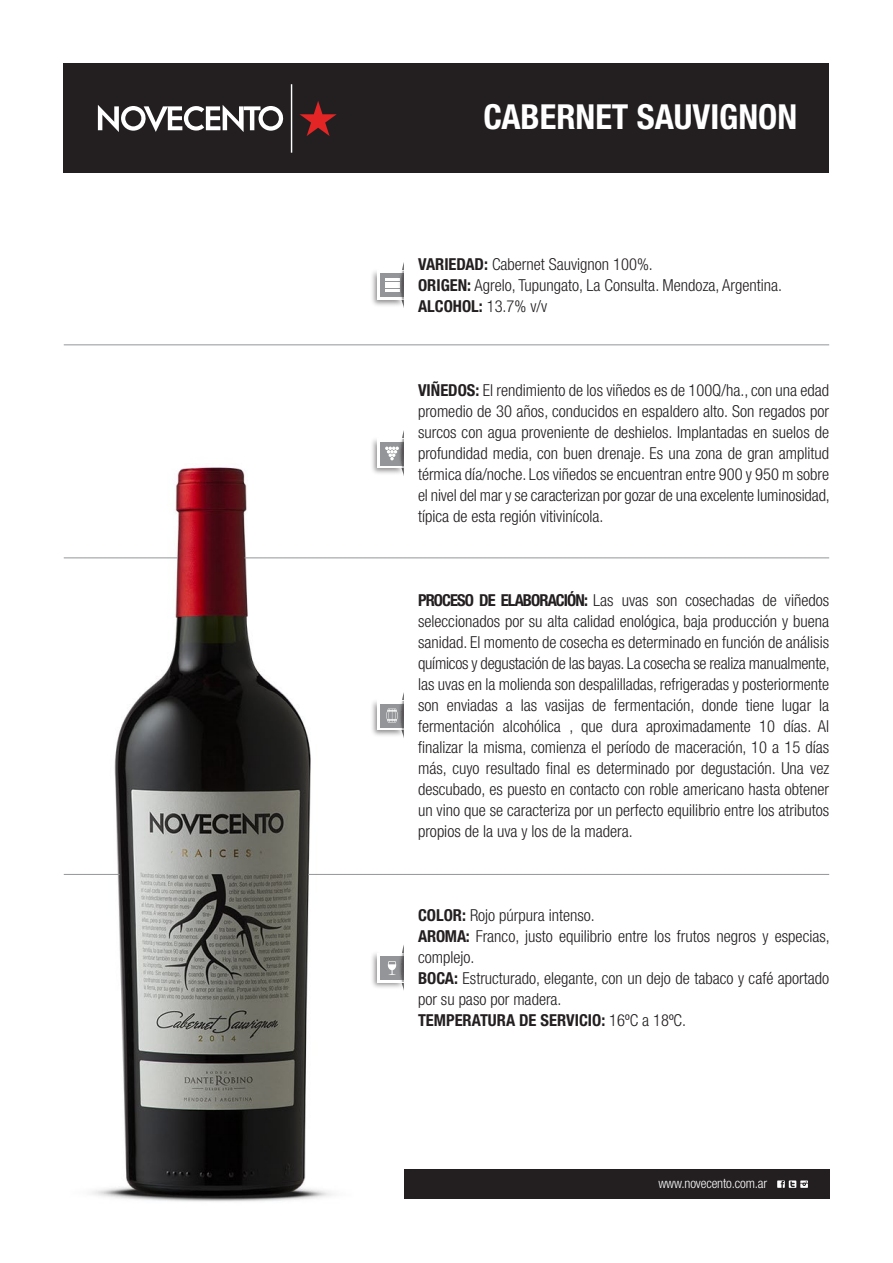
<style>
.page{position:relative;width:893px;height:1263px;background:#fff}
.page>*{position:absolute;margin:0;border:0;box-sizing:border-box;transform-origin:0 0}
.t1{font:700 condensed 34.5px "Helvetica Neue LT Std";color:#fff}
.t2{font:300 condensed 16.5px/21px "Helvetica Neue LT Std";color:#231f20}
.t3{font:300 condensed 13.5px "Helvetica Neue LT Std";letter-spacing:-.01em;color:#fff}
.s1{font-weight:700}
</style>
<div class="page">
<img style="left:63px;top:467px;width:329px;height:735px">
<div style="left:64px;top:64px;width:765px;height:109px;background:#231f20"></div>
<svg style="left:98px;top:105px;width:186px;height:27px"></svg>
<hr style="left:291px;top:84px;width:1px;height:69px;background:#fff">
<svg style="left:300px;top:101px;width:37px;height:35px"></svg>
<hr style="left:64px;top:344px;width:765px;height:1px;background:#939598">
<hr style="left:244px;top:557px;width:585px;height:1px;background:#939598">
<hr style="left:64px;top:557px;width:114px;height:1px;background:#939598">
<hr style="left:308px;top:874px;width:521px;height:1px;background:#939598">
<hr style="left:64px;top:874px;width:56px;height:1px;background:#939598">
<img style="left:372px;top:271px;width:6px;height:35px">
<svg style="left:378px;top:262px;width:26px;height:46px"></svg>
<img style="left:368px;top:439px;width:24px;height:38px">
<svg style="left:378px;top:430px;width:26px;height:46px"></svg>
<img style="left:368px;top:695px;width:24px;height:44px">
<svg style="left:378px;top:692px;width:26px;height:46px"></svg>
<img style="left:368px;top:947px;width:24px;height:45px">
<svg style="left:378px;top:944px;width:26px;height:47px"></svg>
<div style="left:404px;top:1169px;width:425px;height:30px;background:#231f20"></div>
<svg style="left:777px;top:1180px;width:31px;height:8px"></svg>
<h1 class="t1" style="left:483px;top:96px;width:315px">CABERNET SAUVIGNON</h1>
<p class="t2" style="left:418px;top:253px;width:365px"><span class="s1">VARIEDAD:</span> Cabernet Sauvignon 100%.<br><span class="s1">ORIGEN:</span> Agrelo, Tupungato, La Consulta. Mendoza, Argentina.<br><span class="s1">ALCOHOL:</span> 13.7% v/v</p>
<p class="t2" style="left:418px;top:379px;width:413px;text-align:justify"><span class="s1">VIÑEDOS:</span> El rendimiento de los viñedos es de 100Q/ha., con una edad promedio de 30 años, conducidos en espaldero alto. Son regados por surcos con agua proveniente de deshielos. Implantadas en suelos de profundidad media, con buen drenaje. Es una zona de gran amplitud térmica día/noche. Los viñedos se encuentran entre 900 y 950 m sobre el nivel del mar y se caracterizan por gozar de una excelente luminosidad, típica de esta región vitivinícola.</p>
<p class="t2" style="left:418px;top:589px;width:413px;text-align:justify"><span class="s1">PROCESO DE ELABORACIÓN:</span> Las uvas son cosechadas de viñedos seleccionados por su alta calidad enológica, baja producción y buena sanidad. El momento de cosecha es determinado en función de análisis químicos y degustación de las bayas. La cosecha se realiza manualmente, las uvas en la molienda son despalilladas, refrigeradas y posteriormente son enviadas a las vasijas de fermentación, donde tiene lugar la fermentación alcohólica , que dura aproximadamente 10 días. Al finalizar la misma, comienza el período de maceración, 10 a 15 días más, cuyo resultado final es determinado por degustación. Una vez descubado, es puesto en contacto con roble americano hasta obtener un vino que se caracteriza por un perfecto equilibrio entre los atributos propios de la uva y los de la madera.</p>
<p class="t2" style="left:418px;top:905px;width:413px"><span class="s1">COLOR:</span> Rojo púrpura intenso.<br><span class="s1">AROMA:</span> Franco, justo equilibrio entre los frutos negros y especias, complejo.<br><span class="s1">BOCA:</span> Estructurado, elegante, con un dejo de tabaco y café aportado por su paso por madera.<br><span class="s1">TEMPERATURA DE SERVICIO:</span> 16ºC a 18ºC.</p>
<p class="t3" style="left:658px;top:1175px;width:110px">www.novecento.com.ar</p>
</div>
